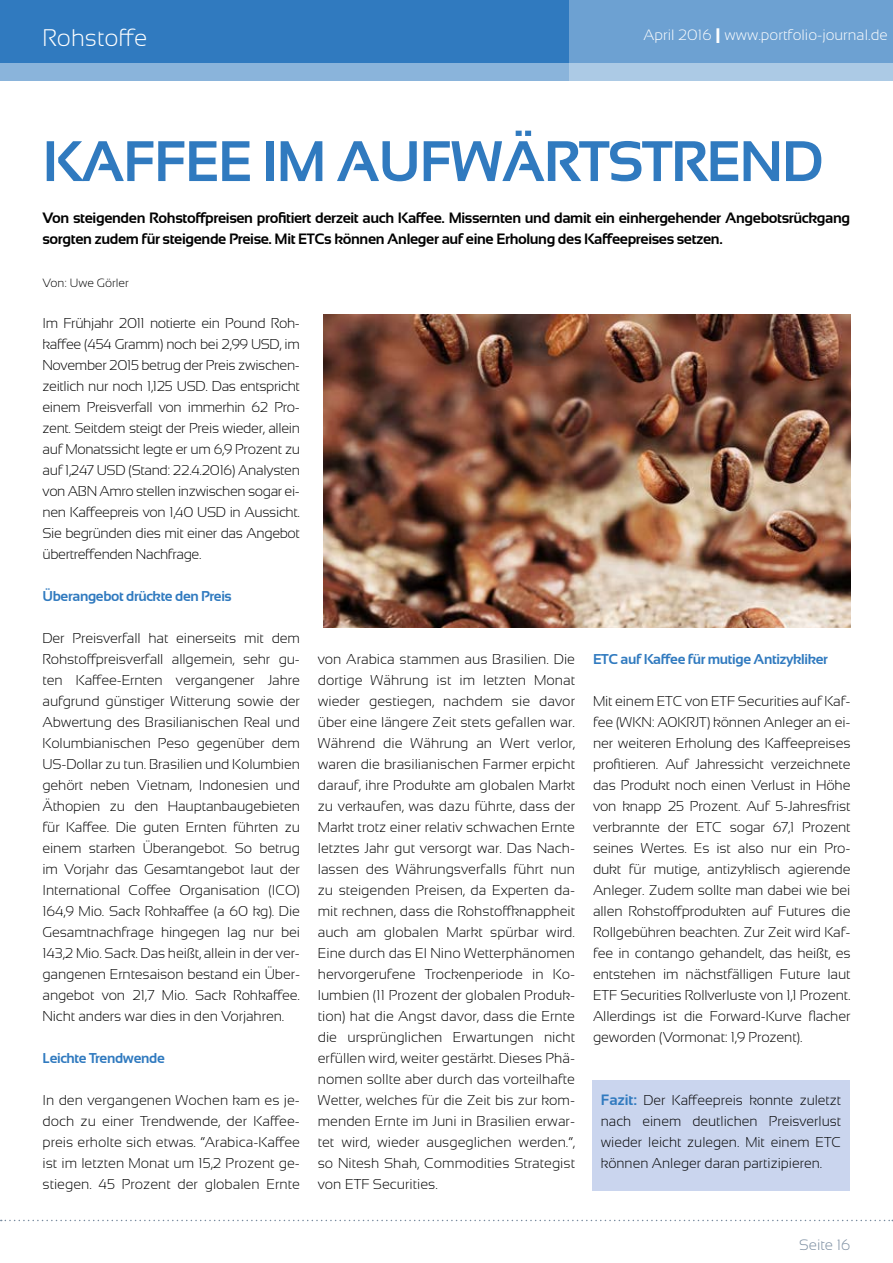
<style>
.page{position:relative;width:893px;height:1263px;background:#fff}
.page>*{position:absolute;margin:0;border:0;box-sizing:border-box;transform-origin:0 0}
.t1{font:700 57px "Sansation";letter-spacing:-.025em;color:#307abf}
.t2{font:300 24px "Sansation";color:#fff}
.t3{font:700 15px/21px "Sansation";letter-spacing:-.025em;color:#000}
.t4{font:300 15px "Sansation";color:#fff}
.t5{font:300 15px "Sansation";color:#788b9f}
.t6{font:300 14.25px/21px "Sansation";letter-spacing:-.005em;color:#000;text-align:justify}
.t7{font:700 14.25px "Sansation";letter-spacing:-.025em;color:#307abf}
.t8{font:300 12px "Sansation";color:#000}
.s1{font-weight:700;font-size:21px}
.s2{font-weight:700;font-size:15px;color:#307abf}
</style>
<div class="page">
<svg style="left:1px;top:1220px;width:892px;height:1px"></svg>
<div style="left:0;top:0;width:893px;height:81px;background:#307abf"></div>
<div style="left:0;top:64px;width:893px;height:17px;background:#8ab4db"></div>
<svg style="left:570px;top:0;width:323px;height:81px;background:#7aaad6"></svg>
<div style="left:592px;top:1080px;width:258px;height:111px;background:#cad5ee"></div>
<img style="left:323px;top:315px;width:527px;height:312px">
<p class="t4" style="left:631px;top:26px;width:82px">April 2016 <span class="s1">I</span></p>
<p class="t4" style="left:644px;top:26px;width:245px">April 2016 <span class="s1">I</span> www.portfolio-journal.de</p>
<h2 class="t2" style="left:43px;top:24px;width:106px">Rohstoffe</h2>
<p class="t4" style="left:719px;top:26px;width:165px">www.portfolio-journal.de</p>
<h1 class="t1" style="left:43px;top:129px;width:782px">KAFFEE IM AUFWÄRTSTREND</h1>
<p class="t3" style="left:43px;top:207px;width:809px">Von steigenden Rohstoffpreisen profitiert derzeit auch Kaffee. Missernten und damit ein einhergehender Angebotsrückgang sorgten zudem für steigende Preise. Mit ETCs können Anleger auf eine Erholung des Kaffeepreises setzen.</p>
<p class="t8" style="left:43px;top:277px;width:88px">Von: Uwe Görler</p>
<p class="t6" style="left:43px;top:313px;width:259px">Im Frühjahr 2011 notierte ein Pound Roh&shy;kaffee (454 Gramm) noch bei 2,99 USD, im November 2015 betrug der Preis zwischen&shy;zeitlich nur noch 1,125 USD. Das entspricht einem Preisverfall von immerhin 62 Pro&shy;zent. Seitdem steigt der Preis wieder, allein auf Monatssicht legte er um 6,9 Prozent zu auf 1,247 USD (Stand: 22.4.2016) Analysten von ABN Amro stellen inzwischen sogar ei&shy;nen Kaffeepreis von 1,40 USD in Aussicht.<br>Sie begründen dies mit einer das Angebot übertreffenden Nachfrage.</p>
<p class="t7" style="left:43px;top:588px;width:191px">Überangebot drückte den Preis</p>
<p class="t6" style="left:43px;top:628px;width:259px">Der Preisverfall hat einerseits mit dem Rohstoffpreisverfall allgemein, sehr gu&shy;ten Kaffee-Ernten vergangener Jahre aufgrund günstiger Witterung sowie der Abwertung des Brasilianischen Real und Kolumbianischen Peso gegenüber dem US-Dollar zu tun. Brasilien und Kolumbien gehört neben Vietnam, Indonesien und Äthopien zu den Hauptanbaugebieten für Kaffee. Die guten Ernten führten zu einem starken Überangebot. So betrug im Vorjahr das Gesamtangebot laut der International Coffee Organisation (ICO)<br>164,9 Mio. Sack Rohkaffee (a 60 kg). Die Gesamtnachfrage hingegen lag nur bei 143,2 Mio. Sack. Das heißt, allein in der ver&shy;gangenen Erntesaison bestand ein Über&shy;angebot von 21,7 Mio. Sack Rohkaffee.<br>Nicht anders war dies in den Vorjahren.</p>
<p class="t7" style="left:43px;top:1050px;width:124px">Leichte Trendwende</p>
<p class="t6" style="left:43px;top:1090px;width:259px">In den vergangenen Wochen kam es je&shy;doch zu einer Trendwende, der Kaffee&shy;preis erholte sich etwas. “Arabica-Kaffee ist im letzten Monat um 15,2 Prozent ge&shy;stiegen. 45 Prozent der globalen Ernte</p>
<p class="t6" style="left:318px;top:649px;width:259px">von Arabica stammen aus Brasilien. Die dortige Währung ist im letzten Monat wieder gestiegen, nachdem sie davor über eine längere Zeit stets gefallen war.<br>Während die Währung an Wert verlor, waren die brasilianischen Farmer erpicht darauf, ihre Produkte am globalen Markt zu verkaufen, was dazu führte, dass der Markt trotz einer relativ schwachen Ernte letztes Jahr gut versorgt war. Das Nach&shy;lassen des Währungsverfalls führt nun zu steigenden Preisen, da Experten da&shy;mit rechnen, dass die Rohstoffknappheit auch am globalen Markt spürbar wird.<br>Eine durch das El Nino Wetterphänomen hervorgerufene Trockenperiode in Ko&shy;lumbien (11 Prozent der globalen Produk&shy;tion) hat die Angst davor, dass die Ernte die ursprünglichen Erwartungen nicht erfüllen wird, weiter gestärkt. Dieses Phä&shy;nomen sollte aber durch das vorteilhafte Wetter, welches für die Zeit bis zur kom&shy;menden Ernte im Juni in Brasilien erwar&shy;tet wird, wieder ausgeglichen werden.“, so Nitesh Shah, Commodities Strategist von ETF Securities.</p>
<p class="t7" style="left:593px;top:651px;width:236px">ETC auf Kaffee für mutige Antizykliker</p>
<p class="t6" style="left:593px;top:691px;width:259px">Mit einem ETC von ETF Securities auf Kaf&shy;fee (WKN: A0KRJT) können Anleger an ei&shy;ner weiteren Erholung des Kaffeepreises profitieren. Auf Jahressicht verzeichnete das Produkt noch einen Verlust in Höhe von knapp 25 Prozent. Auf 5-Jahresfrist verbrannte der ETC sogar 67,1 Prozent seines Wertes. Es ist also nur ein Pro&shy;dukt für mutige, antizyklisch agierende Anleger. Zudem sollte man dabei wie bei allen Rohstoffprodukten auf Futures die Rollgebühren beachten. Zur Zeit wird Kaf&shy;fee in contango gehandelt, das heißt, es entstehen im nächstfälligen Future laut ETF Securities Rollverluste von 1,1 Prozent.<br>Allerdings ist die Forward-Kurve flacher geworden (Vormonat: 1,9 Prozent).</p>
<p class="t6" style="left:601px;top:1090px;width:242px"><span class="s2">Fazit:</span> Der Kaffeepreis konnte zuletzt nach einem deutlichen Preisverlust wieder leicht zulegen. Mit einem ETC können Anleger daran partizipieren.</p>
<p class="t5" style="left:799px;top:1236px;width:53px">Seite 16</p>
</div>
